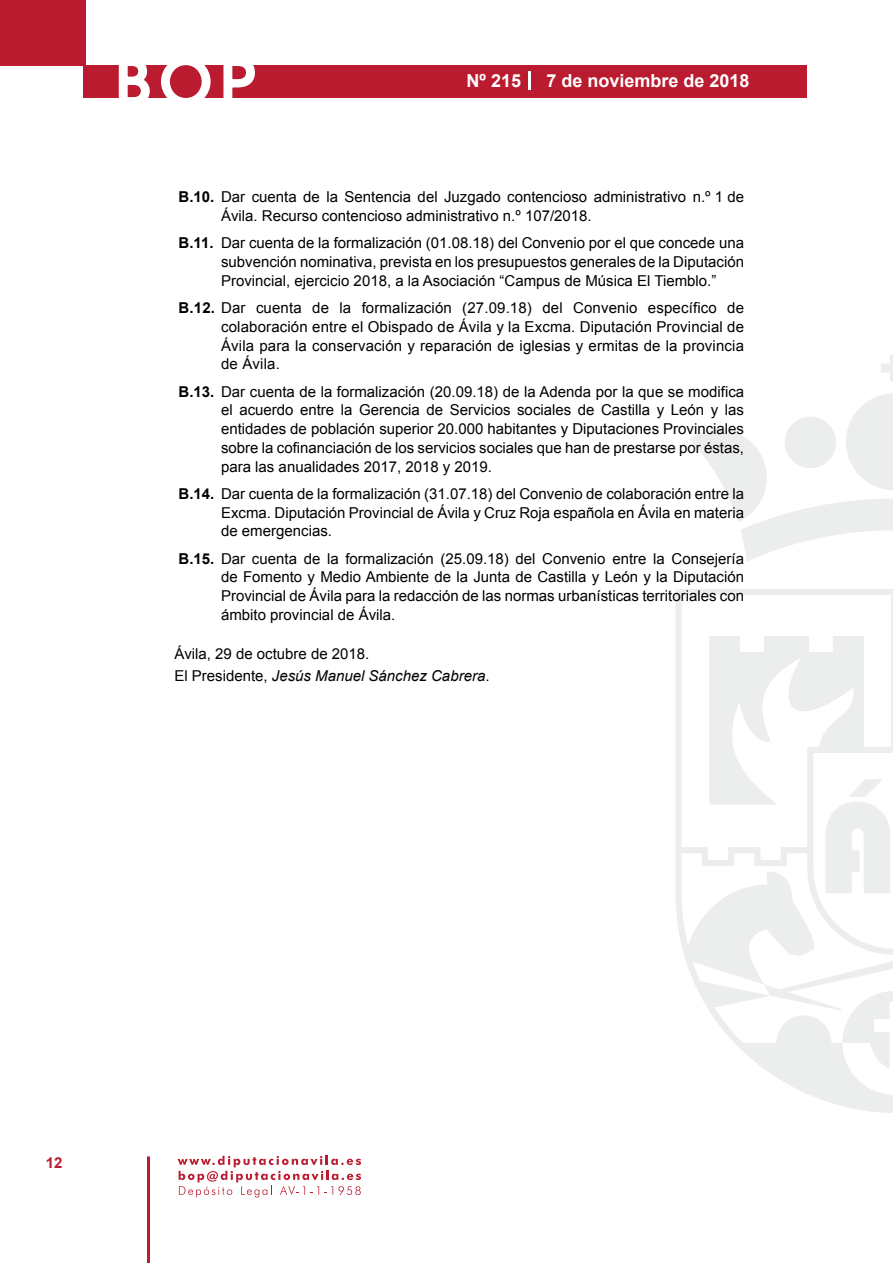
<style>
.page{position:relative;width:893px;height:1263px;background:#fff}
.page>*{position:absolute;margin:0;border:0;box-sizing:border-box;transform-origin:0 0}
.t1{font:500 61.5px "Avant Garde";color:#fff}
.t2{font:700 18px "Arial";color:#fff}
.t3{font:15px/18.8px "Arial";color:#000;text-align:justify}
.t4{font:700 15px "Arial";color:#ba1b2f}
.s1{font-weight:700}
.s2{font-style:italic}
</style>
<div class="page">
<svg style="left:178px;top:1156px;width:183px;height:41px"></svg>
<hr style="left:147px;top:1156px;width:3px;height:107px;background:#ba1b2f">
<div style="left:0;top:0;width:85px;height:66px;background:#ba1b2f"></div>
<div style="left:84px;top:65px;width:723px;height:33px;background:#ba1b2f"></div>
<svg style="left:118px;top:65px;width:32px;height:33px"></svg>
<svg style="left:161px;top:65px;width:50px;height:33px"></svg>
<svg style="left:223px;top:65px;width:32px;height:33px"></svg>
<svg style="left:529px;top:71px;width:2px;height:19px"></svg>
<svg style="left:881px;top:355px;width:12px;height:27px"></svg>
<svg style="left:690px;top:393px;width:203px;height:168px"></svg>
<svg style="left:676px;top:589px;width:217px;height:524px"></svg>
<svg style="left:764px;top:984px;width:129px;height:86px"></svg>
<svg style="left:825px;top:779px;width:66px;height:114px"></svg>
<h1 class="t1" style="left:115px;top:44px;width:141px">BOP</h1>
<p class="t2" style="left:467px;top:69px;width:56px">Nº 215</p>
<p class="t2" style="left:546px;top:69px;width:205px">7 de noviembre de 2018</p>
<p class="t3" style="left:221px;top:188px;width:524px;text-indent:-43px"><span class="s1">B.10.</span> Dar cuenta de la Sentencia del Juzgado contencioso administrativo n.º 1 de<br>Ávila. Recurso contencioso administrativo n.º 107/2018.</p>
<p class="t3" style="left:221px;top:234px;width:524px;text-indent:-43px"><span class="s1">B.11.</span> Dar cuenta de la formalización (01.08.18) del Convenio por el que concede una subvención nominativa, prevista en los presupuestos generales de la Diputación Provincial, ejercicio 2018, a la Asociación “Campus de Música El Tiemblo.”</p>
<p class="t3" style="left:221px;top:299px;width:524px;text-indent:-43px"><span class="s1">B.12.</span> Dar cuenta de la formalización (27.09.18) del Convenio específico de colaboración entre el Obispado de Ávila y la Excma. Diputación Provincial de Ávila para la conservación y reparación de iglesias y ermitas de la provincia de Ávila.</p>
<p class="t3" style="left:221px;top:382px;width:524px;text-indent:-43px"><span class="s1">B.13.</span> Dar cuenta de la formalización (20.09.18) de la Adenda por la que se modifica el acuerdo entre la Gerencia de Servicios sociales de Castilla y León y las entidades de población superior 20.000 habitantes y Diputaciones Provinciales sobre la cofinanciación de los servicios sociales que han de prestarse por éstas, para las anualidades 2017, 2018 y 2019.</p>
<p class="t3" style="left:221px;top:484px;width:525px;text-indent:-43px"><span class="s1">B.14.</span> Dar cuenta de la formalización (31.07.18) del Convenio de colaboración entre la Excma. Diputación Provincial de Ávila y Cruz Roja española en Ávila en materia de emergencias.</p>
<p class="t3" style="left:221px;top:549px;width:524px;text-indent:-43px"><span class="s1">B.15.</span> Dar cuenta de la formalización (25.09.18) del Convenio entre la Consejería de Fomento y Medio Ambiente de la Junta de Castilla y León y la Diputación Provincial de Ávila para la redacción de las normas urbanísticas territoriales con ámbito provincial de Ávila.</p>
<p class="t3" style="left:174px;top:643px;width:317px;line-height:22.2px">Ávila, 29 de octubre de 2018.<br>El Presidente, <span class="s2">Jesús Manuel Sánchez Cabrera</span>.</p>
<p class="t4" style="left:46px;top:1153px;width:18px">12</p>
</div>
